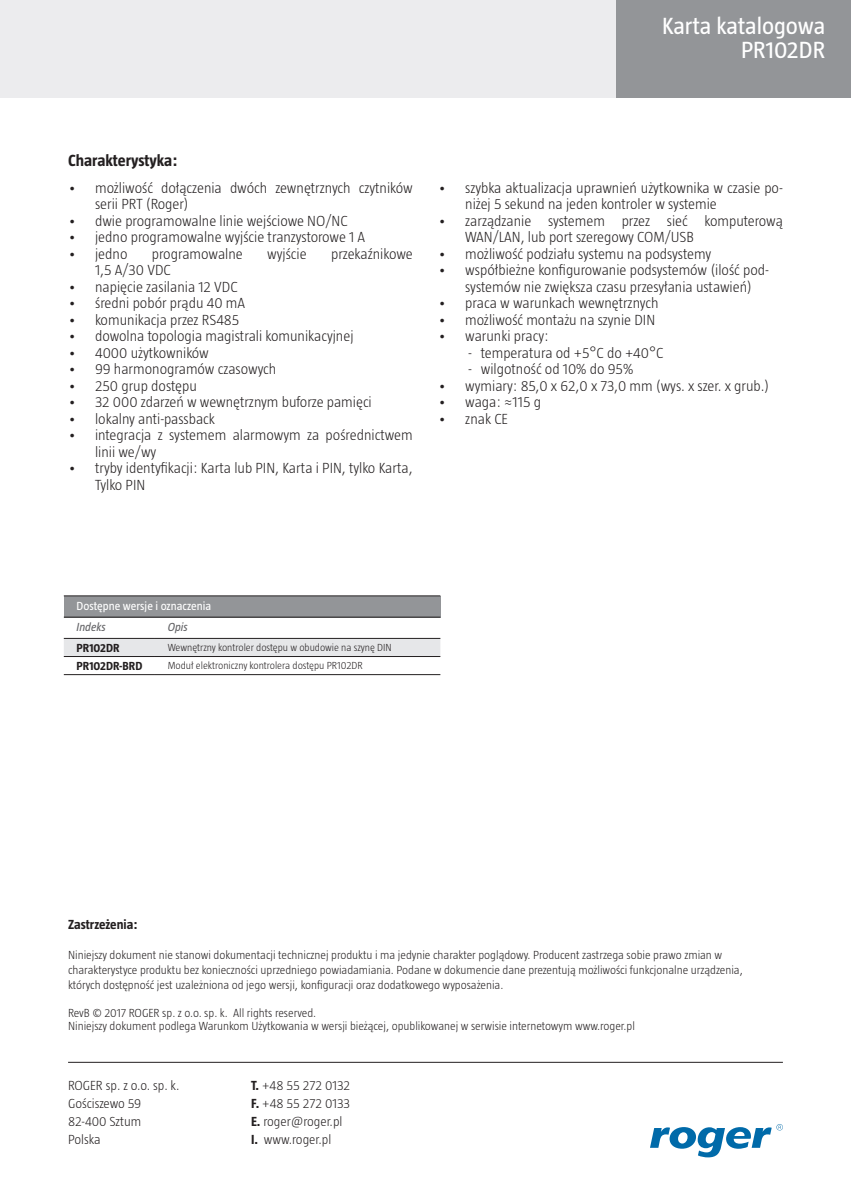
<style>
.page{position:relative;width:851px;height:1191px;background:#fff}
.page>*{position:absolute;margin:0;border:0;box-sizing:border-box;transform-origin:0 0}
.t1{font:24px/24px "Taz";color:#fff;text-align:right}
.t2{font:300 24px/24px "Taz";color:#fff;text-align:right}
.t3{font:700 16.5px "Taz";color:#231f20}
.t4{font:300 15px/16.5px "Taz";color:#231f20}
.t5{font:300 13.5px/18px "Taz";color:#231f20}
.t6{font:700 13.5px "Taz";color:#231f20}
.t7{font:300 12px/15px "Taz";color:#231f20}
.t8{font:12px "Taz";color:#fff}
.t9{font:700 12px "Taz";color:#231f20}
.t10{font:italic 12px "Taz";color:#636366}
.t11{font:300 10.5px "Taz";color:#231f20}
.s1{font-weight:700}
</style>
<div class="page">
<div style="left:612px;top:0;width:238px;height:98px;background:#939598"></div>
<div style="left:0;top:0;width:615px;height:97px;background:#ececee"></div>
<svg style="left:650px;top:1124px;width:132px;height:33px"></svg>
<div style="left:64px;top:596px;width:376px;height:21px;background:#939598"></div>
<div style="left:64px;top:639px;width:376px;height:17px;background:#e6e7e9"></div>
<hr style="left:64px;top:617px;width:91px;height:1px;background:#231f20">
<hr style="left:155px;top:617px;width:285px;height:1px;background:#231f20">
<hr style="left:64px;top:638px;width:91px;height:1px;background:#231f20">
<hr style="left:155px;top:638px;width:285px;height:1px;background:#231f20">
<hr style="left:64px;top:595px;width:91px;height:1px;background:#231f20">
<hr style="left:155px;top:595px;width:285px;height:1px;background:#231f20">
<hr style="left:64px;top:656px;width:91px;height:1px;background:#231f20">
<hr style="left:155px;top:656px;width:285px;height:1px;background:#231f20">
<hr style="left:64px;top:674px;width:91px;height:1px;background:#231f20">
<hr style="left:155px;top:674px;width:285px;height:1px;background:#231f20">
<hr style="left:68px;top:1062px;width:714px;height:1px;background:#231f20">
<h1 class="t1" style="left:662px;top:14px;width:165px">Karta katalogowa<br>PR102DR</h1>
<h1 class="t2" style="left:686px;top:20px;width:136px">Kontrolery serii<br>PRxx1</h1>
<p class="t3" style="left:68px;top:151px;width:111px">Charakterystyka:</p>
<p class="t4" style="left:95px;top:179px;width:319px;text-indent:-27px">• możliwość dołączenia dwóch zewnętrznych czytników serii PRT (Roger)</p>
<p class="t4" style="left:68px;top:212px;width:281px">• dwie programowalne linie wejściowe NO/NC</p>
<p class="t4" style="left:68px;top:229px;width:298px">• jedno programowalne wyjście tranzystorowe 1 A</p>
<p class="t4" style="left:68px;top:245px;width:61px">• jedno</p>
<p class="t4" style="left:152px;top:245px;width:92px">programowalne</p>
<p class="t4" style="left:267px;top:245px;width:41px">wyjście</p>
<p class="t4" style="left:331px;top:245px;width:83px">przekaźnikowe</p>
<p class="t4" style="left:95px;top:262px;width:77px">1,5 A/30 VDC</p>
<p class="t4" style="left:68px;top:278px;width:171px">• napięcie zasilania 12 VDC</p>
<p class="t4" style="left:68px;top:295px;width:178px">• średni pobór prądu 40 mA</p>
<p class="t4" style="left:68px;top:311px;width:172px">• komunikacja przez RS485</p>
<p class="t4" style="left:68px;top:328px;width:287px">• dowolna topologia magistrali komunikacyjnej</p>
<p class="t4" style="left:68px;top:344px;width:142px">• 4000 użytkowników</p>
<p class="t4" style="left:68px;top:361px;width:210px">• 99 harmonogramów czasowych</p>
<p class="t4" style="left:68px;top:377px;width:130px">• 250 grup dostępu</p>
<p class="t4" style="left:68px;top:394px;width:305px">• 32 000 zdarzeń w wewnętrznym buforze pamięci</p>
<p class="t4" style="left:68px;top:410px;width:148px">• lokalny anti-passback</p>
<p class="t4" style="left:95px;top:427px;width:319px;text-indent:-27px">• integracja z systemem alarmowym za pośrednictwem linii we/wy</p>
<p class="t4" style="left:95px;top:460px;width:319px;text-indent:-27px">• tryby identyfikacji: Karta lub PIN, Karta i PIN, tylko Karta,<br>Tylko PIN</p>
<p class="t4" style="left:465px;top:179px;width:319px;text-indent:-27px">• szybka aktualizacja uprawnień użytkownika w czasie po&shy;niżej 5 sekund na jeden kontroler w systemie</p>
<p class="t4" style="left:465px;top:212px;width:319px;text-indent:-27px">• zarządzanie systemem przez sieć komputerową<br>WAN/LAN, lub port szeregowy COM/USB</p>
<p class="t4" style="left:438px;top:245px;width:274px">• możliwość podziału systemu na podsystemy</p>
<p class="t4" style="left:465px;top:262px;width:305px;text-indent:-27px">• współbieżne konfigurowanie podsystemów (ilość pod&shy;systemów nie zwiększa czasu przesyłania ustawień)</p>
<p class="t4" style="left:438px;top:295px;width:222px">• praca w warunkach wewnętrznych</p>
<p class="t4" style="left:438px;top:311px;width:218px">• możliwość montażu na szynie DIN</p>
<p class="t4" style="left:438px;top:328px;width:112px">• warunki pracy:</p>
<p class="t4" style="left:468px;top:344px;width:197px">- temperatura od +5°C do +40°C</p>
<p class="t4" style="left:468px;top:361px;width:167px">- wilgotność od 10% do 95%</p>
<p class="t4" style="left:438px;top:377px;width:332px">• wymiary: 85,0 x 62,0 x 73,0 mm (wys. x szer. x grub.)</p>
<p class="t4" style="left:438px;top:394px;width:104px">• waga: ≈115 g</p>
<p class="t4" style="left:438px;top:410px;width:71px">• znak CE</p>
<p class="t8" style="left:77px;top:599px;width:136px">Dostępne wersje i oznaczenia</p>
<p class="t10" style="left:77px;top:620px;width:31px">Indeks</p>
<p class="t10" style="left:168px;top:620px;width:22px">Opis</p>
<p class="t9" style="left:77px;top:641px;width:45px">PR102DR</p>
<p class="t11" style="left:168px;top:641px;width:225px">Wewnętrzny kontroler dostępu w obudowie na szynę DIN</p>
<p class="t9" style="left:77px;top:659px;width:67px">PR102DR-BRD</p>
<p class="t11" style="left:168px;top:659px;width:197px">Moduł elektroniczny kontrolera dostępu PR102DR</p>
<p class="t6" style="left:68px;top:916px;width:71px">Zastrzeżenia:</p>
<p class="t7" style="left:68px;top:946px;width:676px">Niniejszy dokument nie stanowi dokumentacji technicznej produktu i ma jedynie charakter poglądowy. Producent zastrzega sobie prawo zmian w charakterystyce produktu bez konieczności uprzedniego powiadamiania. Podane w dokumencie dane prezentują możliwości funkcjonalne urządzenia, których dostępność jest uzależniona od jego wersji, konfiguracji oraz dodatkowego wyposażenia.</p>
<p class="t7" style="left:68px;top:1006px;width:568px;line-height:13.2px">RevB © 2017 ROGER sp. z o.o. sp. k. All rights reserved.<br>Niniejszy dokument podlega Warunkom Użytkowania w wersji bieżącej, opublikowanej w serwisie internetowym www.roger.pl</p>
<p class="t5" style="left:68px;top:1076px;width:113px">ROGER sp. z o.o. sp. k.<br>Gościszewo 59<br>82-400 Sztum<br>Polska</p>
<p class="t5" style="left:251px;top:1076px;width:101px"><span class="s1">T.</span> +48 55 272 0132<br><span class="s1">F.</span> +48 55 272 0133<br><span class="s1">E.</span> roger@roger.pl<br><span class="s1">I.</span> www.roger.pl</p>
</div>
